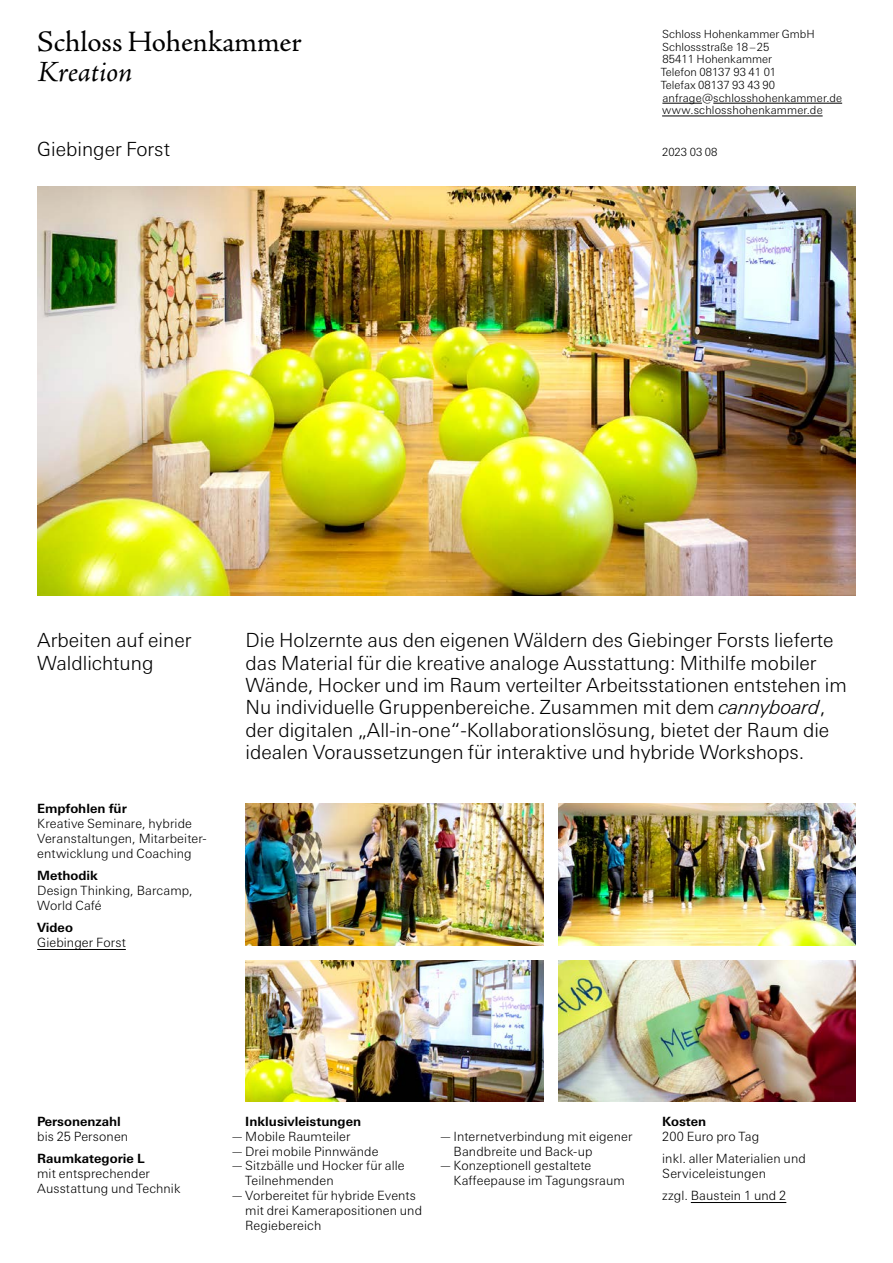
<style>
.page{position:relative;width:893px;height:1263px;background:#fff}
.page>*{position:absolute;margin:0;border:0;box-sizing:border-box;transform-origin:0 0}
.t1{font:29.7px "Adobe Jenson Pro";color:#000}
.t2{font:italic 29.7px "Adobe Jenson Pro";letter-spacing:-.005em;color:#000}
.t3{font:300 19.5px/22.4px "Univers Next Pro";color:#000}
.t4{font:300 12.75px/14.9px "Univers Next Pro";letter-spacing:.01em;color:#000}
.t5{font:700 12.75px "Univers Next Pro";color:#000}
.t6{font:300 11.25px/12.8px "Univers Next Pro";color:#000}
.s1{font-style:italic}
.s2{color:#fff}
.s3{font-weight:700}
</style>
<div class="page">
<img style="left:37px;top:186px;width:819px;height:409px">
<img style="left:246px;top:960px;width:297px;height:141px">
<img style="left:558px;top:960px;width:298px;height:141px">
<img style="left:558px;top:804px;width:298px;height:141px">
<img style="left:246px;top:804px;width:297px;height:141px">
<hr style="left:37px;top:949px;width:89px;height:1px;background:#000">
<hr style="left:691px;top:1202px;width:95px;height:1px;background:#000">
<hr style="left:662px;top:103px;width:40px;height:1px;background:#000">
<hr style="left:713px;top:103px;width:129px;height:1px;background:#000">
<hr style="left:662px;top:116px;width:161px;height:1px;background:#000">
<h1 class="t1" style="left:37px;top:25px;width:266px">Schloss Hohenkammer</h1>
<h1 class="t2" style="left:37px;top:55px;width:97px">Kreation</h1>
<p class="t6" style="left:661px;top:27px;width:183px">Schloss Hohenkammer GmbH<br>Schlossstraße 18–25<br>85411 Hohenkammer<br>Telefon 08137 93 41 01<br>Telefax 08137 93 43 90 anfrage@schlosshohenkammer.de www.schlosshohenkammer.de</p>
<h2 class="t3" style="left:37px;top:138px;width:134px">Giebinger Forst</h2>
<p class="t6" style="left:662px;top:146px;width:57px">2023 03 08</p>
<h2 class="t3" style="left:37px;top:629px;width:156px">Arbeiten auf einer<br>Waldlichtung</h2>
<p class="t5" style="left:37px;top:801px;width:91px">Empfohlen für</p>
<p class="t4" style="left:37px;top:816px;width:171px">Kreative Seminare, hybride<br>Veranstaltungen, Mitarbeiter&shy;entwicklung und Coaching</p>
<p class="t5" style="left:37px;top:868px;width:62px">Methodik</p>
<p class="t4" style="left:37px;top:883px;width:157px">Design Thinking, Barcamp,<br>World Café</p>
<p class="t5" style="left:37px;top:920px;width:37px">Video</p>
<p class="t4" style="left:37px;top:935px;width:90px">Giebinger Forst</p>
<p class="t3" style="left:246px;top:629px;width:603px">Die Holzernte aus den eigenen Wäldern des Giebinger Forsts lieferte das Material für die kreative analoge Ausstattung: Mithilfe mobiler Wände, Hocker und im Raum verteilter Arbeitsstationen entstehen im Nu individuelle Gruppenbereiche. Zusammen mit dem <span class="s1">cannyboard</span>, der digitalen „All-in-one“-Kollaborationslösung, bietet der Raum die idealen Voraussetzungen für interaktive und hybride Workshops.</p>
<p class="t5" style="left:37px;top:1114px;width:85px">Personenzahl</p>
<p class="t4" style="left:37px;top:1129px;width:93px">bis 25 Personen</p>
<p class="t5" style="left:37px;top:1151px;width:109px">Raumkategorie L</p>
<p class="t4" style="left:37px;top:1166px;width:145px">mit entsprechender<br>Ausstattung und Technik</p>
<p class="t4" style="left:231px;top:1114px;width:149px"><span class="s2">—</span> <span class="s3">Inklusivleistungen </span>—Mobile Raumteiler —Drei mobile Pinnwände</p>
<p class="t4" style="left:245px;top:1158px;width:161px;text-indent:-15px">— Sitzbälle und Hocker für alle<br>Teilnehmenden</p>
<p class="t4" style="left:245px;top:1188px;width:178px;text-indent:-15px">— Vorbereitet für hybride Events mit drei Kamerapositionen und<br>Regiebereich</p>
<p class="t4" style="left:439px;top:1129px;width:195px">—Internetverbindung mit eigener</p>
<p class="t4" style="left:454px;top:1143px;width:140px">Bandbreite und Back-up</p>
<p class="t4" style="left:439px;top:1158px;width:154px">—Konzeptionell gestaltete</p>
<p class="t4" style="left:454px;top:1173px;width:173px">Kaffeepause im Tagungsraum</p>
<p class="t5" style="left:662px;top:1114px;width:46px">Kosten</p>
<p class="t4" style="left:662px;top:1125px;width:145px;line-height:22.4px">200 Euro pro Tag<br>inkl. aller Materialien und</p>
<p class="t4" style="left:662px;top:1162px;width:126px;line-height:22.4px">Serviceleistungen zzgl. Baustein 1 und 2</p>
</div>
